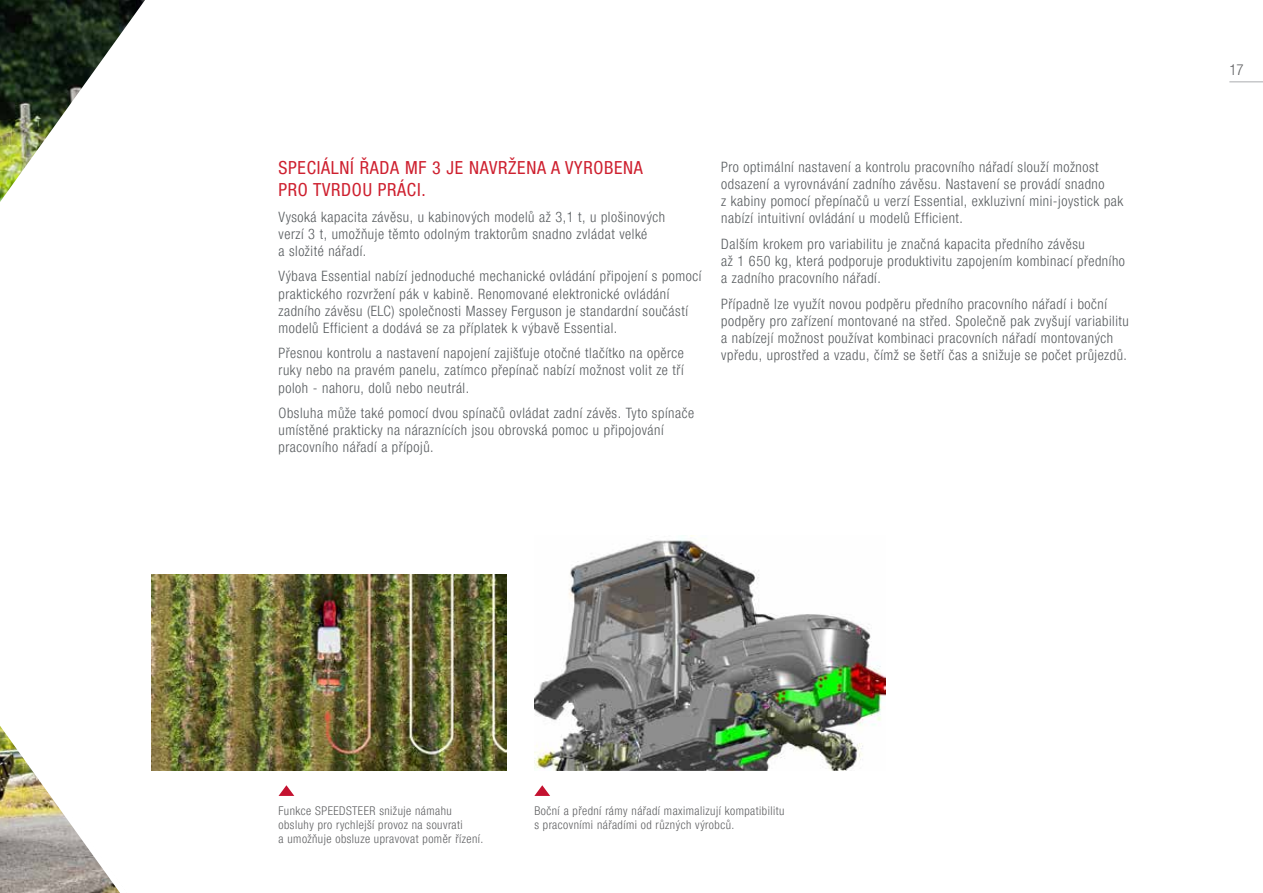
<style>
.page{position:relative;width:1263px;height:893px;background:#fff}
.page>*{position:absolute;margin:0;border:0;box-sizing:border-box;transform-origin:0 0}
.t1{font:condensed 18px/21.6px "Helvetica Neue LTW1 G";letter-spacing:.04em;color:#ce202f}
.t2{font:300 condensed 15px "Helvetica Neue LTW1 G";color:#5f6062}
.t3{font:300 condensed 14.25px/17.1px "Helvetica Neue LTW1 G";letter-spacing:.04em;color:#575b5e}
.t4{font:300 condensed 12px/14.4px "Helvetica Neue LTW1 G";letter-spacing:.04em;color:#5f6062}
</style>
<div class="page">
<svg style="left:0;top:0;width:152px;height:893px"></svg>
<img style="left:152px;top:574px;width:355px;height:197px">
<img style="left:534px;top:536px;width:351px;height:235px">
<svg style="left:279px;top:785px;width:15px;height:11px"></svg>
<svg style="left:534px;top:785px;width:16px;height:11px"></svg>
<hr style="left:1229px;top:81px;width:34px;height:1px;background:#aaacaf">
<p class="t1" style="left:279px;top:157px;width:366px">SPECIÁLNÍ ŘADA MF 3 JE NAVRŽENA A VYROBENA<br>PRO TVRDOU PRÁCI.</p>
<p class="t3" style="left:279px;top:208px;width:388px">Vysoká kapacita závěsu, u kabinových modelů až 3,1 t, u plošinových verzí 3 t, umožňuje těmto odolným traktorům snadno zvládat velké<br>a složité nářadí.</p>
<p class="t3" style="left:279px;top:268px;width:424px">Výbava Essential nabízí jednoduché mechanické ovládání připojení s pomocí praktického rozvržení pák v kabině. Renomované elektronické ovládání zadního závěsu (ELC) společnosti Massey Ferguson je standardní součástí modelů Efficient a dodává se za příplatek k výbavě Essential.</p>
<p class="t3" style="left:279px;top:345px;width:407px;text-align:justify">Přesnou kontrolu a nastavení napojení zajišťuje otočné tlačítko na opěrce ruky nebo na pravém panelu, zatímco přepínač nabízí možnost volit ze tří poloh - nahoru, dolů nebo neutrál.</p>
<p class="t3" style="left:279px;top:405px;width:417px">Obsluha může také pomocí dvou spínačů ovládat zadní závěs. Tyto spínače umístěné prakticky na náraznících jsou obrovská pomoc u připojování pracovního nářadí a přípojů.</p>
<p class="t3" style="left:721px;top:158px;width:404px">Pro optimální nastavení a kontrolu pracovního nářadí slouží možnost odsazení a vyrovnávání zadního závěsu. Nastavení se provádí snadno<br>z kabiny pomocí přepínačů u verzí Essential, exkluzivní mini-joystick pak nabízí intuitivní ovládání u modelů Efficient.</p>
<p class="t3" style="left:721px;top:235px;width:405px">Dalším krokem pro variabilitu je značná kapacita předního závěsu<br>až 1 650 kg, která podporuje produktivitu zapojením kombinací předního a zadního pracovního nářadí.</p>
<p class="t3" style="left:721px;top:295px;width:409px">Případně lze využít novou podpěru předního pracovního nářadí i boční podpěry pro zařízení montované na střed. Společně pak zvyšují variabilitu a nabízejí možnost používat kombinaci pracovních nářadí montovaných vpředu, uprostřed a vzadu, čímž se šetří čas a snižuje se počet průjezdů.</p>
<p class="t2" style="left:1229px;top:61px;width:16px">17</p>
<p class="t4" style="left:279px;top:803px;width:206px">Funkce SPEEDSTEER snižuje námahu obsluhy pro rychlejší provoz na souvrati<br>a umožňuje obsluze upravovat poměr řízení.</p>
<p class="t4" style="left:534px;top:803px;width:252px">Boční a přední rámy nářadí maximalizují kompatibilitu s pracovními nářadími od různých výrobců.</p>
</div>
